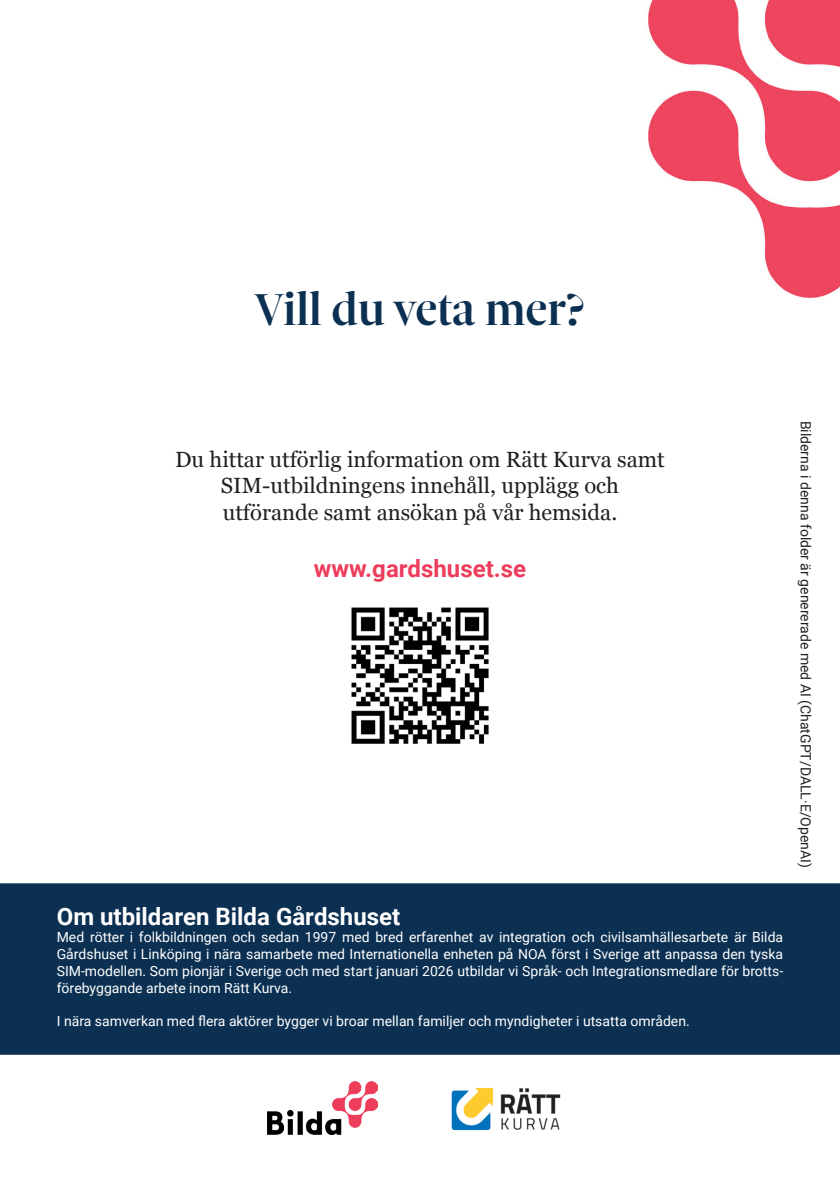
<style>
.page{position:relative;width:840px;height:1191px;background:#fff}
.page>*{position:absolute;margin:0;border:0;box-sizing:border-box;transform-origin:0 0}
.t1{font:300 48.2px "Sole Serif Titling Subhead";color:#0c3052}
.t2{font:700 24px "Roboto";color:#fff}
.t3{font:700 24px "Roboto";color:#ee3c5b}
.t4{font:22px/26.4px "Georgia";color:#231f20;text-align:center}
.t5{font:14px/16.8px "Roboto";color:#fff;text-align:justify}
.t6{font:14px "Roboto";color:#231f20}
</style>
<div class="page">
<img style="left:648px;top:0;width:191px;height:298px">
<img style="left:267px;top:1081px;width:110px;height:53px">
<img style="left:351px;top:607px;width:138px;height:137px">
<div style="left:0;top:883px;width:839px;height:171px;background:#0c3052"></div>
<img style="left:451px;top:1087px;width:110px;height:43px">
<h1 class="t1" style="left:255px;top:272px;width:331px">Vill du veta mer?</h1>
<h3 class="t4" style="left:175px;top:445px;width:491px">Du hittar utförlig information om Rätt Kurva samt<br>SIM-utbildningens innehåll, upplägg och utförande samt ansökan på vår hemsida.</h3>
<h2 class="t3" style="left:313px;top:552px;width:214px">www.gardshuset.se</h2>
<p class="t6" style="left:815px;top:420px;width:449px;rotate:90deg">Bilderna i denna folder är genererade med AI (ChatGPT/DALL·E/OpenAI)</p>
<h2 class="t2" style="left:57px;top:900px;width:345px">Om utbildaren Bilda Gårdshuset</h2>
<p class="t5" style="left:57px;top:928px;width:727px">Med rötter i folkbildningen och sedan 1997 med bred erfarenhet av integration och civilsamhällesarbete är Bilda Gårdshuset i Linköping i nära samarbete med Internationella enheten på NOA först i Sverige att anpassa den tyska SIM-modellen. Som pionjär i Sverige och med start januari 2026 utbildar vi Språk- och Integrationsmedlare för brotts&shy;förebyggande arbete inom Rätt Kurva.</p>
<p class="t5" style="left:57px;top:1012px;width:634px">I nära samverkan med flera aktörer bygger vi broar mellan familjer och myndigheter i utsatta områden.</p>
</div>
